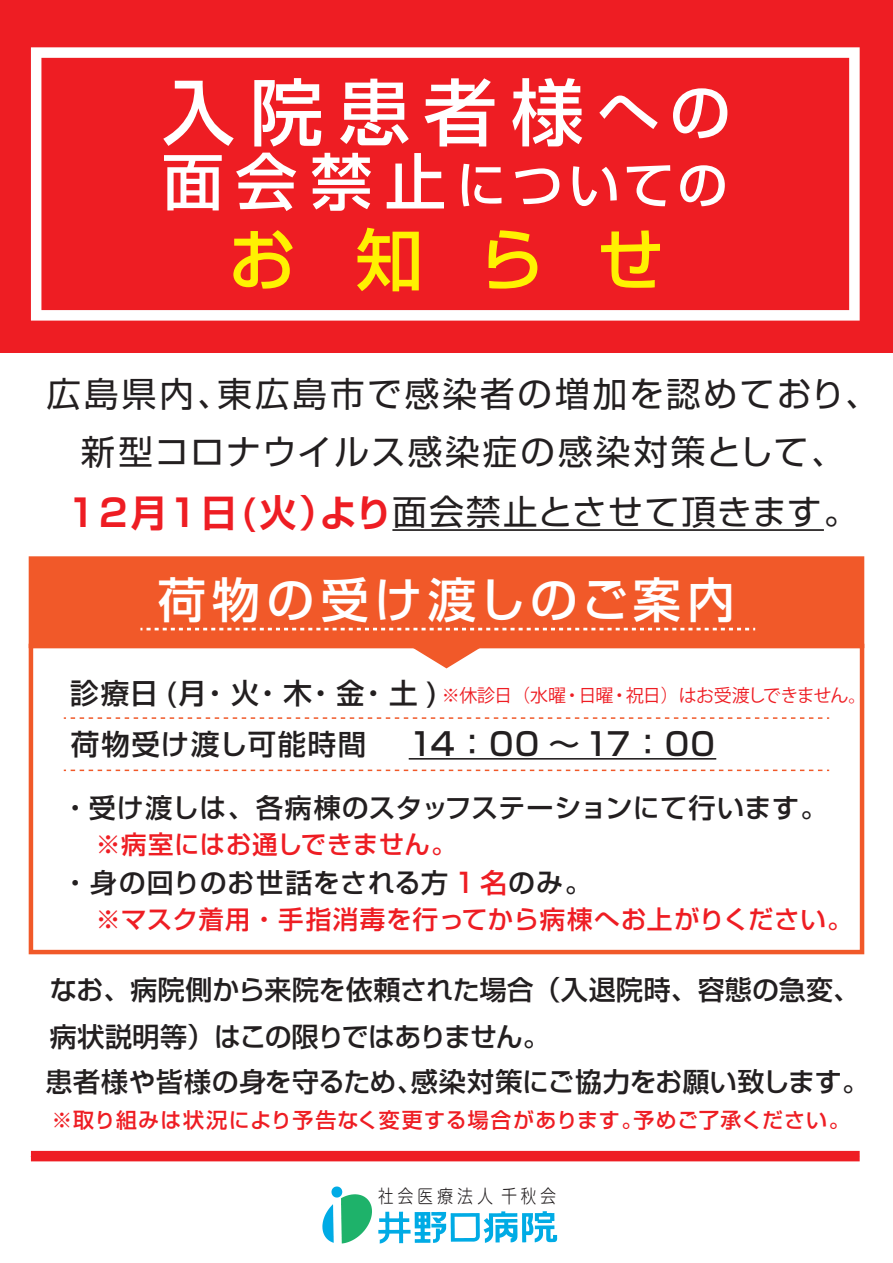
<style>
.page{position:relative;width:893px;height:1263px;background:#fff}
.page>*{position:absolute;margin:0;border:0;box-sizing:border-box;transform-origin:0 0}
.t1{font:500 72.45px "Shin Go Pro";letter-spacing:.205em;color:#fff}
.t2{font:500 67.5px "Shin Go Pro";color:#fff101}
.t3{font:500 50.4px "Shin Go Pro";letter-spacing:.095em;color:#fff}
.t4{font:500 48px "Shin Go Pro";letter-spacing:.12em;color:#fff}
.t5{font:34.5px/59.2px "Shin Go Pro";letter-spacing:.07em;color:#231f20;text-align:center}
.t6{font:500 28.5px "Shin Go Pro";letter-spacing:.055em;color:#231f20}
.t7{font:500 27px/47.2px "Shin Go Pro";letter-spacing:.01em;color:#231f20}
.t8{font:500 27px "Shin Go Pro";letter-spacing:.03em;color:#231f20}
.t9{font:500 25.5px "Shin Go Pro";letter-spacing:.02em;color:#ee1d23}
.t10{font:500 21px "Shin Go Pro";letter-spacing:.045em;color:#ee1d23}
.t11{font:300 18.3px "Shin M Go Pro";letter-spacing:.275em;color:#231f20;scale:.85 1}
.t12{font:18px "Koz Go Pr 6 N";letter-spacing:-.055em;color:#ee1d23}
.s1{font-size:61.5px}
.s2{font-family:"Shin Go Pro De";font-weight:700;font-size:37.5px;color:#ee1d23}
.s3{font-family:"Shin Go Pro";font-weight:500;font-size:28.5px;color:#231f20}
.s4{font-size:31.5px}
.s5{font-family:"Koz Go Pr 6 N";font-weight:400}
.s6{color:#ee1d23}
</style>
<div class="page">
<div style="left:29px;top:556px;width:835px;height:92px;background:#f15929;border:4px solid #f15929"></div>
<div style="left:0;top:0;width:893px;height:352px;background:#ee1d23"></div>
<div style="left:31px;top:1151px;width:829px;height:10px;background:#ee1d23"></div>
<hr style="left:392px;top:529px;width:432px;height:2px;background:#231f20">
<svg style="left:378px;top:1211px;width:179px;height:32px"></svg>
<svg style="left:322px;top:1186px;width:50px;height:57px"></svg>
<svg style="left:64px;top:770px;width:765px;height:1px"></svg>
<hr style="left:409px;top:758px;width:307px;height:2px;background:#231f20">
<svg style="left:64px;top:717px;width:765px;height:2px"></svg>
<svg style="left:140px;top:628px;width:615px;height:2px"></svg>
<div style="left:29px;top:644px;width:835px;height:310px;border:4px solid #f15929"></div>
<svg style="left:64px;top:645px;width:765px;height:23px"></svg>
<svg style="left:31px;top:47px;width:829px;height:274px"></svg>
<h1 class="t1" style="left:162px;top:53px;width:570px">入院患者様<span class="s1">への</span></h1>
<h3 class="t3" style="left:162px;top:144px;width:567px"><span class="s1">面会禁止</span>についての</h3>
<h2 class="t2" style="left:229px;top:204px;width:437px">お知らせ</h2>
<p class="t5" style="left:47px;top:360px;width:835px">広島県内、東広島市で感染者の増加を認めており、新型コロナウイルス感染症の感染対策として、<br><span class="s2">12月1日(火）より</span>面会禁止とさせて頂きます。</p>
<h3 class="t4" style="left:158px;top:560px;width:579px">荷物の受け渡しのご案内</h3>
<p class="t12" style="left:70px;top:685px;width:798px"><span class="s3">診療日 (月・火・木・金・土 )</span> ※休診日（水曜・日曜・祝日）はお受渡しできません。</p>
<p class="t6" style="left:71px;top:720px;width:645px">荷物受け渡し可能時間 　<span class="s4">14：00 ～17：00</span></p>
<p class="t7" style="left:62px;top:780px;width:767px"><span class="s5">・</span>受け渡しは、各病棟のスタッフステーションにて行います。</p>
<p class="t9" style="left:69px;top:823px;width:389px">　※病室にはお通しできません。</p>
<p class="t8" style="left:62px;top:860px;width:531px">・身の回りのお世話をされる方 <span class="s6">1 名</span>のみ。</p>
<p class="t9" style="left:69px;top:898px;width:785px">　※マスク着用・手指消毒を行ってから病棟へお上がりください。</p>
<p class="t7" style="left:50px;top:963px;width:812px">なお、病院側から来院を依頼された場合（入退院時、容態の急変、病状説明等）はこの限りではありません。</p>
<p class="t7" style="left:46px;top:1055px;width:825px">患者様や皆様の身を守るため、感染対策にご協力をお願い致します。</p>
<p class="t10" style="left:51px;top:1103px;width:800px">※取り組みは状況により予告なく変更する場合があります。予めご了承ください。</p>
<p class="t11" style="left:378px;top:1181px;width:211px">社会医療法人千秋会</p>
</div>
